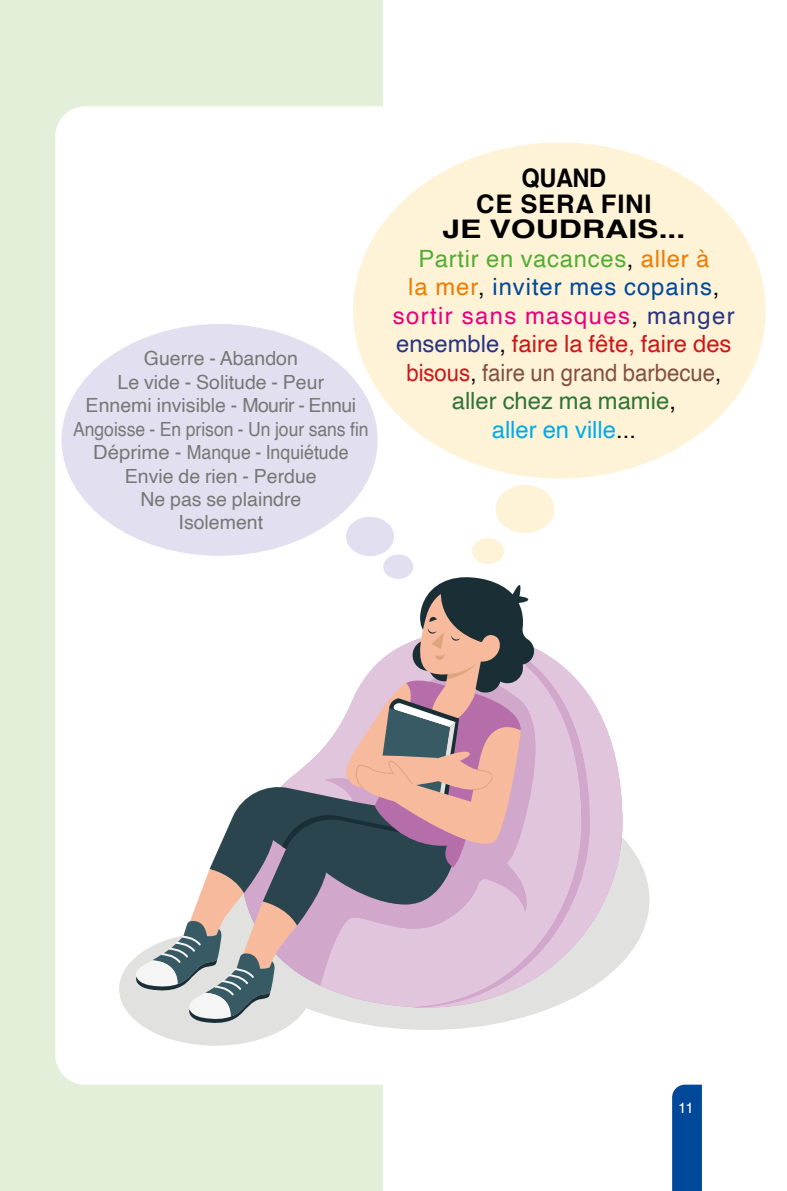
<style>
.page{position:relative;width:787px;height:1191px;background:#fff}
.page>*{position:absolute;margin:0;border:0;box-sizing:border-box;transform-origin:0 0}
.t1{font:700 25.65px/25.5px "Helvetica";color:#000;text-align:center;scale:.92 1}
.t2{font:23.85px/28.5px "Helvetica";color:#cd1719;text-align:center}
.t3{font:19.5px/23.4px "Helvetica";color:#777776;text-align:center}
.t4{font:15px "Helvetica";color:#fff}
.s1{color:#52ae32}
.s2{color:#000}
.s3{color:#ef7b00}
.s4{color:#00489a}
.s5{color:#e6007d}
.s6{color:#283583}
.s7{color:#834f3e}
.s8{color:#317538}
.s9{color:#00aae9}
</style>
<div class="page">
<div style="left:0;top:0;width:383px;height:1191px;background:#e4efda"></div>
<div style="left:55px;top:106px;width:437px;height:978px;background:#fff"></div>
<div style="left:119px;top:932px;width:193px;height:113px;background:#e1e1e0;border-radius:50%"></div>
<div style="left:207px;top:769px;width:442px;height:261px;background:#e1e1e0;border-radius:50%"></div>
<svg style="left:589px;top:695px;width:33px;height:293px;fill:#e1c5dd"></svg>
<svg style="left:534px;top:647px;width:55px;height:360px;fill:#e1c5dd"></svg>
<svg style="left:534px;top:665px;width:15px;height:320px;background:#dfc3db"></svg>
<svg style="left:132px;top:569px;width:402px;height:455px;background:#cbbfc5"></svg>
<svg style="left:672px;top:1084px;width:30px;height:107px;background:#064c9c"></svg>
<div style="left:62px;top:324px;width:315px;height:232px;background:#e2e0f0;border-radius:50%"></div>
<div style="left:346px;top:517px;width:48px;height:39px;background:#e2e0f0;border-radius:50%"></div>
<div style="left:383px;top:554px;width:30px;height:25px;background:#e2e0f0;border-radius:50%"></div>
<div style="left:495px;top:485px;width:59px;height:48px;background:#fff3d7;border-radius:50%"></div>
<div style="left:472px;top:538px;width:32px;height:26px;background:#fff3d7;border-radius:50%"></div>
<div style="left:353px;top:142px;width:412px;height:336px;background:#fff3d7;border-radius:50%"></div>
<p class="t3" style="left:73px;top:347px;width:297px">Guerre - Abandon<br>Le vide - Solitude - Peur<br>Ennemi invisible - Mourir - Ennui<br>Angoisse - En prison - Un jour sans fin<br>Déprime - Manque - Inquiétude<br>Envie de rien - Perdue<br>Ne pas se plaindre<br>Isolement</p>
<h1 class="t1" style="left:442px;top:166px;width:266px">QUAND<br>CE SERA FINI<br>JE VOUDRAIS...</h1>
<p class="t2" style="left:393px;top:245px;width:343px"><span class="s1">Partir en vacances</span><span class="s2">,</span> <span class="s3">aller à<br>la mer</span><span class="s2">,</span> <span class="s4">inviter mes copains</span><span class="s2">, </span><span class="s5">sortir sans masques</span><span class="s2">,</span> <span class="s6">manger ensemble</span><span class="s2">,</span> faire la fête, faire des bisous<span class="s2">,</span> <span class="s7">faire un grand barbecue</span><span class="s2">, </span><span class="s8">aller chez ma mamie</span><span class="s2">,<br></span><span class="s9">aller en ville</span><span class="s2">...</span></p>
<p class="t4" style="left:678px;top:1096px;width:17px">11</p>
</div>
